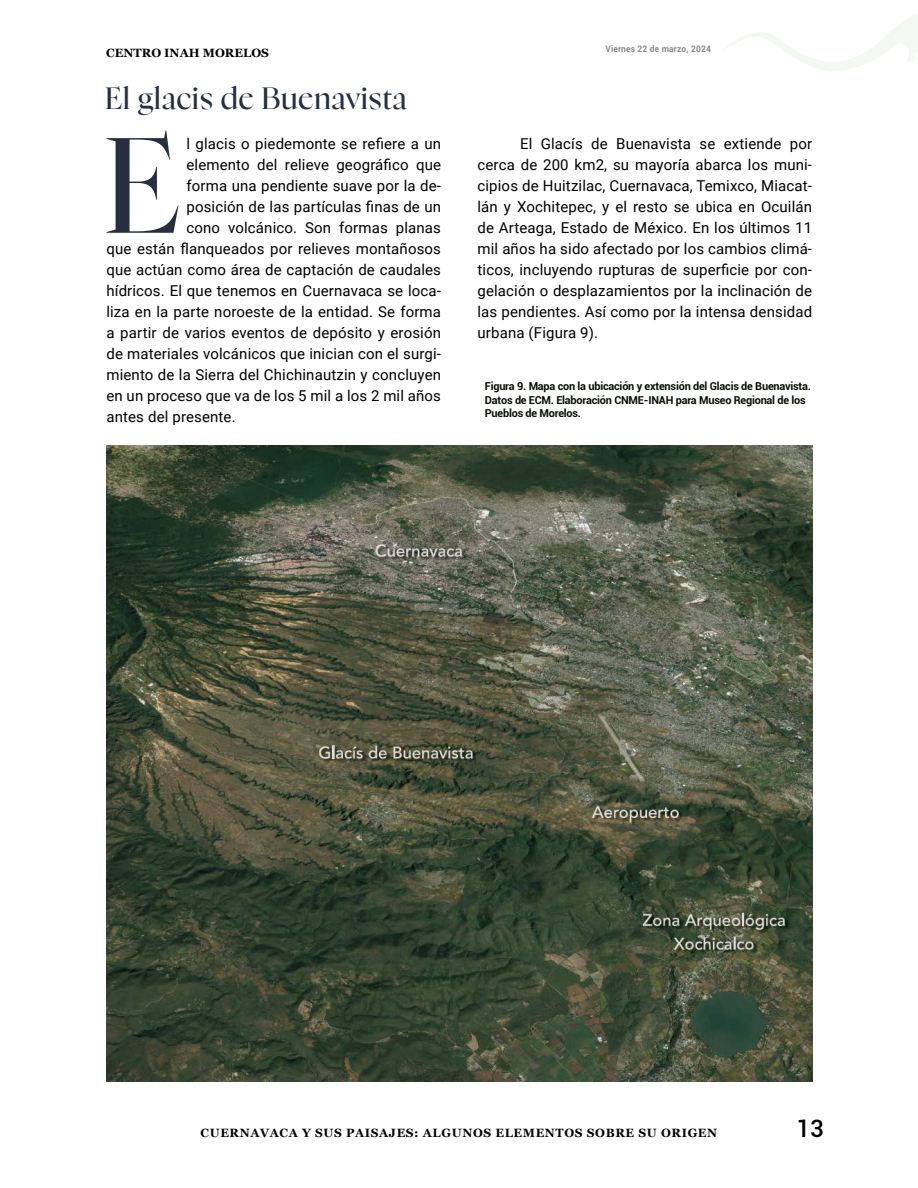
<style>
.page{position:relative;width:918px;height:1188px;background:#fff}
.page>*{position:absolute;margin:0;border:0;box-sizing:border-box;transform-origin:0 0}
.t1{font:133.05px "Nyght Serif";color:#262e40}
.t2{font:30px "Nyght Serif";letter-spacing:.02em;color:#262e40}
.t3{font:500 24px "Roboto";color:#000}
.t4{font:15px/21px "Roboto";letter-spacing:.01em;color:#000;text-align:justify}
.t5{font:700 12px "Georgia";letter-spacing:.05em;color:#010202}
.t6{font:700 12px "Georgia";color:#000}
.t7{font:700 10.95px/13.5px "Roboto";letter-spacing:-.02em;color:#0a0f05}
.t8{font:700 9px "Roboto";letter-spacing:.02em;color:#878787;scale:.94 1}
</style>
<div class="page">
<img style="left:106px;top:446px;width:706px;height:636px">
<svg style="left:723px;top:14px;width:195px;height:57px"></svg>
<p class="t6" style="left:106px;top:43px;width:164px">CENTRO INAH MORELOS</p>
<h2 class="t2" style="left:105px;top:78px;width:303px">El glacis de Buenavista</h2>
<h1 class="t1" style="left:104px;top:93px;width:77px">E</h1>
<p class="t4" style="left:186px;top:132px;width:256px">l glacis o piedemonte se refiere a un</p>
<p class="t4" style="left:186px;top:153px;width:256px">elemento del relieve geográfico que</p>
<p class="t4" style="left:186px;top:174px;width:256px">forma una pendiente suave por la de-</p>
<p class="t4" style="left:186px;top:195px;width:256px">posición de las partículas finas de un</p>
<p class="t4" style="left:186px;top:216px;width:256px">cono volcánico. Son formas planas</p>
<p class="t4" style="left:106px;top:237px;width:336px">que están flanqueados por relieves montañosos</p>
<p class="t4" style="left:106px;top:258px;width:336px">que actúan como área de captación de caudales</p>
<p class="t4" style="left:106px;top:279px;width:336px">hídricos. El que tenemos en Cuernavaca se loca-</p>
<p class="t4" style="left:106px;top:300px;width:336px">liza en la parte noroeste de la entidad. Se forma</p>
<p class="t4" style="left:106px;top:321px;width:336px">a partir de varios eventos de depósito y erosión</p>
<p class="t4" style="left:106px;top:342px;width:336px">de materiales volcánicos que inician con el surgi-</p>
<p class="t4" style="left:106px;top:363px;width:336px">miento de la Sierra del Chichinautzin y concluyen</p>
<p class="t4" style="left:106px;top:384px;width:336px">en un proceso que va de los 5 mil a los 2 mil años</p>
<p class="t4" style="left:106px;top:405px;width:131px">antes del presente.</p>
<p class="t8" style="left:606px;top:43px;width:114px">Viernes 22 de marzo, 2024</p>
<p class="t4" style="left:477px;top:132px;width:336px;text-indent:43px">El Glacís de Buenavista se extiende por cerca de 200 km2, su mayoría abarca los muni&shy;cipios de Huitzilac, Cuernavaca, Temixco, Miacat&shy;lán y Xochitepec, y el resto se ubica en Ocuilán de Arteaga, Estado de México. En los últimos 11 mil años ha sido afectado por los cambios climá&shy;ticos, incluyendo rupturas de superficie por con&shy;gelación o desplazamientos por la inclinación de las pendientes. Así como por la intensa densidad urbana (Figura 9).</p>
<p class="t7" style="left:485px;top:379px;width:328px">Figura 9. Mapa con la ubicación y extensión del Glacis de Buenavista.<br>Datos de ECM. Elaboración CNME-INAH para Museo Regional de los<br>Pueblos de Morelos.</p>
<p class="t5" style="left:201px;top:1124px;width:518px">CUERNAVACA Y SUS PAISAJES: ALGUNOS ELEMENTOS SOBRE SU ORIGEN</p>
<h3 class="t3" style="left:796px;top:1112px;width:29px">13</h3>
</div>
